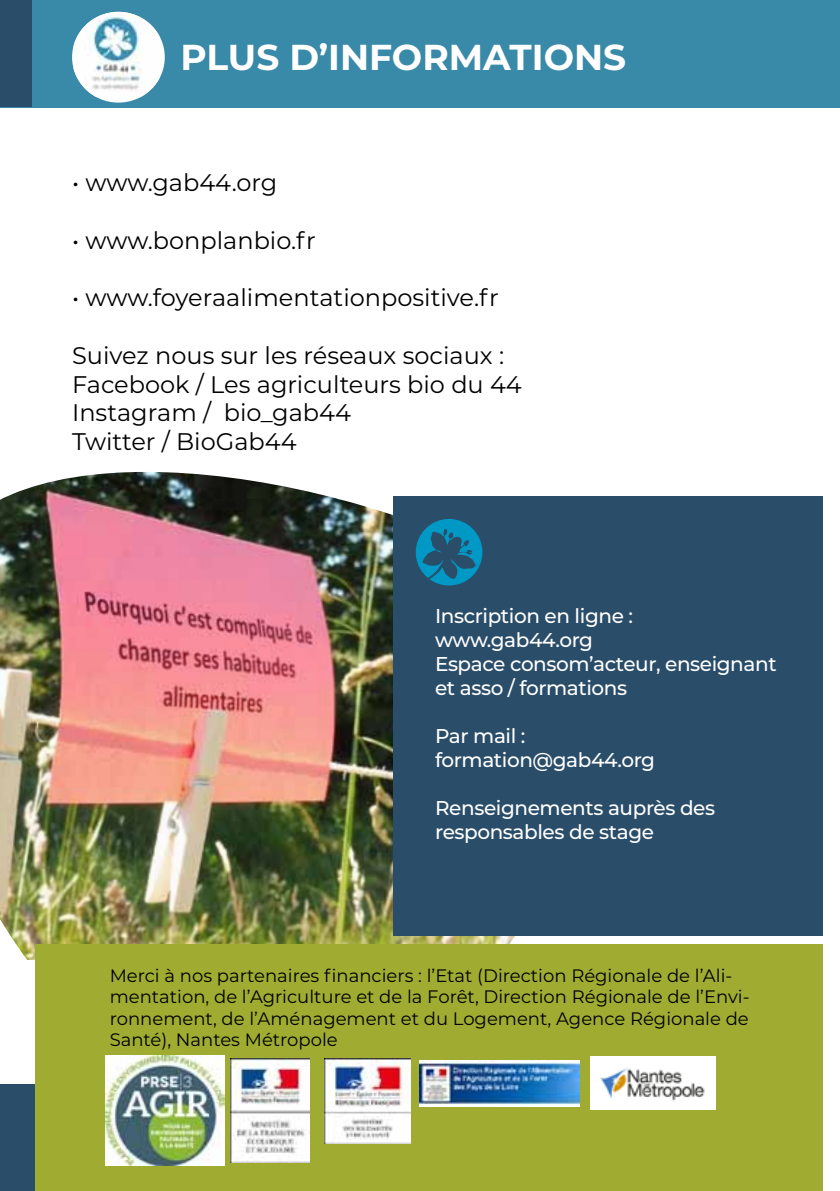
<style>
.page{position:relative;width:840px;height:1191px;background:#fff}
.page>*{position:absolute;margin:0;border:0;box-sizing:border-box;transform-origin:0 0}
.t1{font:700 36px "Montserrat";color:#fff}
.t2{font:24px/28.8px "Montserrat";color:#000}
.t3{font:500 20px/24px "Montserrat";letter-spacing:-.02em;color:#fff}
.t4{font:18px/21.6px "Montserrat";color:#000}
</style>
<div class="page">
<div style="left:0;top:0;width:839px;height:108px;background:#3989a9"></div>
<div style="left:0;top:0;width:31px;height:106px;background:#2a4d69"></div>
<div style="left:72px;top:12px;width:93px;height:91px;background:#fff;border-radius:50%"></div>
<img style="left:73px;top:12px;width:86px;height:85px">
<img style="left:0;top:472px;width:753px;height:719px">
<div style="left:393px;top:496px;width:429px;height:439px;background:#2a4d69"></div>
<div style="left:36px;top:944px;width:786px;height:247px;background:#9fac31"></div>
<svg style="left:415px;top:519px;width:67px;height:66px"></svg>
<img style="left:419px;top:1060px;width:160px;height:46px">
<img style="left:230px;top:1058px;width:79px;height:104px">
<img style="left:106px;top:1055px;width:118px;height:110px">
<img style="left:324px;top:1058px;width:87px;height:85px">
<img style="left:590px;top:1056px;width:124px;height:53px">
<h1 class="t1" style="left:180px;top:31px;width:447px">PLUS D’INFORMATIONS</h1>
<h2 class="t2" style="left:72px;top:167px;width:206px">• www.gab44.org</h2>
<h2 class="t2" style="left:72px;top:225px;width:245px">• www.bonplanbio.fr</h2>
<h2 class="t2" style="left:72px;top:282px;width:428px">• www.foyeraalimentationpositive.fr</h2>
<h2 class="t2" style="left:72px;top:340px;width:451px">Suivez nous sur les réseaux sociaux :<br>Facebook / Les agriculteurs bio du 44<br>Instagram / bio_gab44<br>Twitter / BioGab44</h2>
<p class="t3" style="left:435px;top:603px;width:343px">Inscription en ligne : www.gab44.org<br>Espace consom’acteur, enseignant et asso / formations</p>
<p class="t3" style="left:435px;top:723px;width:221px">Par mail : formation@gab44.org</p>
<p class="t3" style="left:435px;top:795px;width:281px">Renseignements auprès des responsables de stage</p>
<p class="t4" style="left:110px;top:963px;width:641px">Merci à nos partenaires financiers : l’Etat (Direction Régionale de l’Ali&shy;mentation, de l’Agriculture et de la Forêt, Direction Régionale de l’Envi&shy;ronnement, de l’Aménagement et du Logement, Agence Régionale de Santé), Nantes Métropole</p>
</div>
